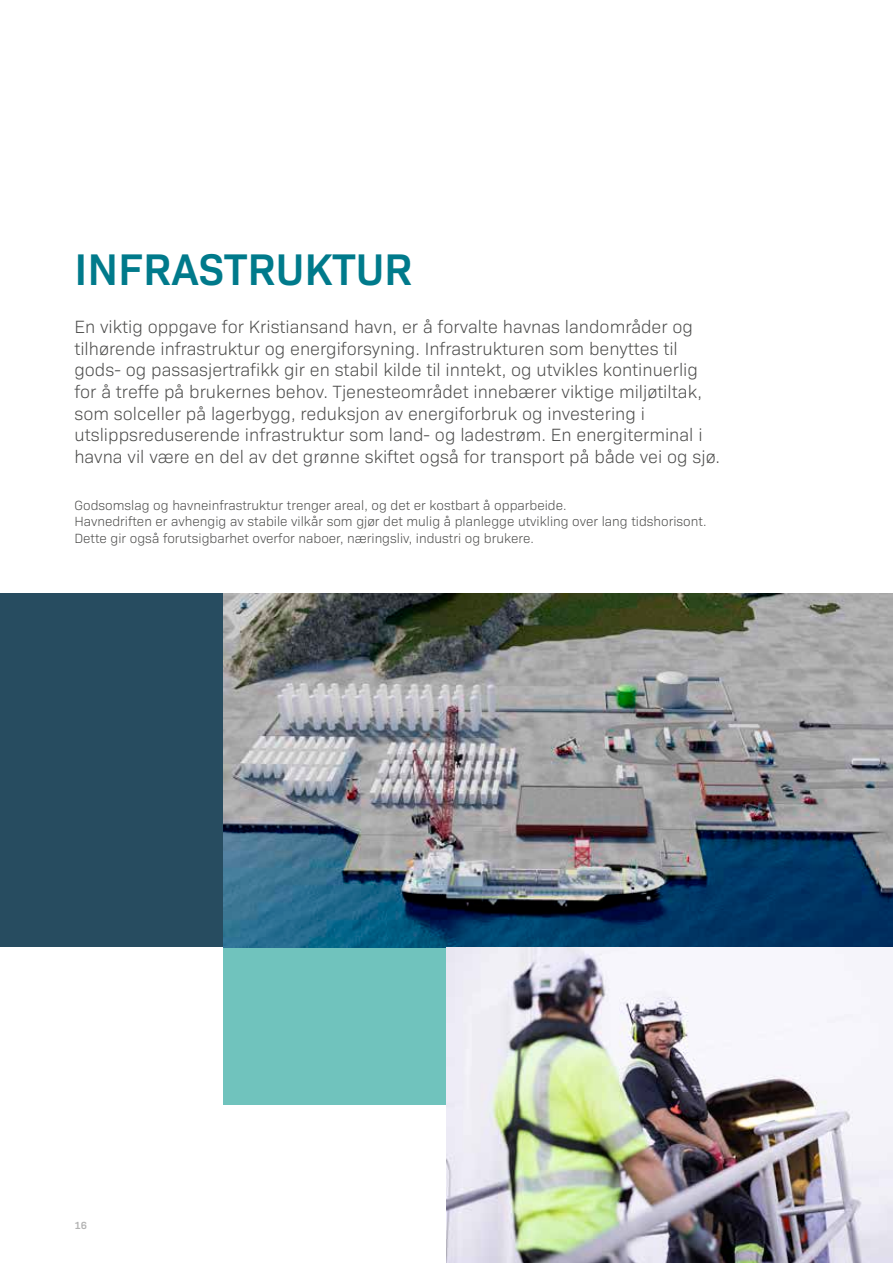
<style>
.page{position:relative;width:893px;height:1263px;background:#fff}
.page>*{position:absolute;margin:0;border:0;box-sizing:border-box;transform-origin:0 0}
.t1{font:600 45px "Bio Sans";color:#007a8b}
.t2{font:300 18px/21.6px "Bio Sans";color:#4b4b4a}
.t3{font:300 13.5px/16.5px "Bio Sans";color:#4b4b4a}
.t4{font:600 10.5px "Bio Sans";color:#b2b2b2}
</style>
<div class="page">
<div style="left:0;top:593px;width:223px;height:354px;background:#274c60"></div>
<div style="left:223px;top:947px;width:223px;height:158px;background:#70c3bd"></div>
<img style="left:223px;top:593px;width:670px;height:354px">
<img style="left:446px;top:947px;width:447px;height:316px">
<h1 class="t1" style="left:74px;top:235px;width:340px">INFRASTRUKTUR</h1>
<p class="t2" style="left:74px;top:315px;width:647px">En viktig oppgave for Kristiansand havn, er å forvalte havnas landområder og tilhørende infrastruktur og energiforsyning. Infrastrukturen som benyttes til gods- og passasjertrafikk gir en stabil kilde til inntekt, og utvikles kontinuerlig for å treffe på brukernes behov. Tjenesteområdet innebærer viktige miljøtiltak, som solceller på lagerbygg, reduksjon av energiforbruk og investering i utslippsreduserende infrastruktur som land- og ladestrøm. En energiterminal i havna vil være en del av det grønne skiftet også for transport på både vei og sjø.</p>
<p class="t3" style="left:74px;top:496px;width:634px">Godsomslag og havneinfrastruktur trenger areal, og det er kostbart å opparbeide.<br>Havnedriften er avhengig av stabile vilkår som gjør det mulig å planlegge utvikling over lang tidshorisont.<br>Dette gir også forutsigbarhet overfor naboer, næringsliv, industri og brukere.</p>
<p class="t4" style="left:74px;top:1217px;width:14px">16</p>
</div>
